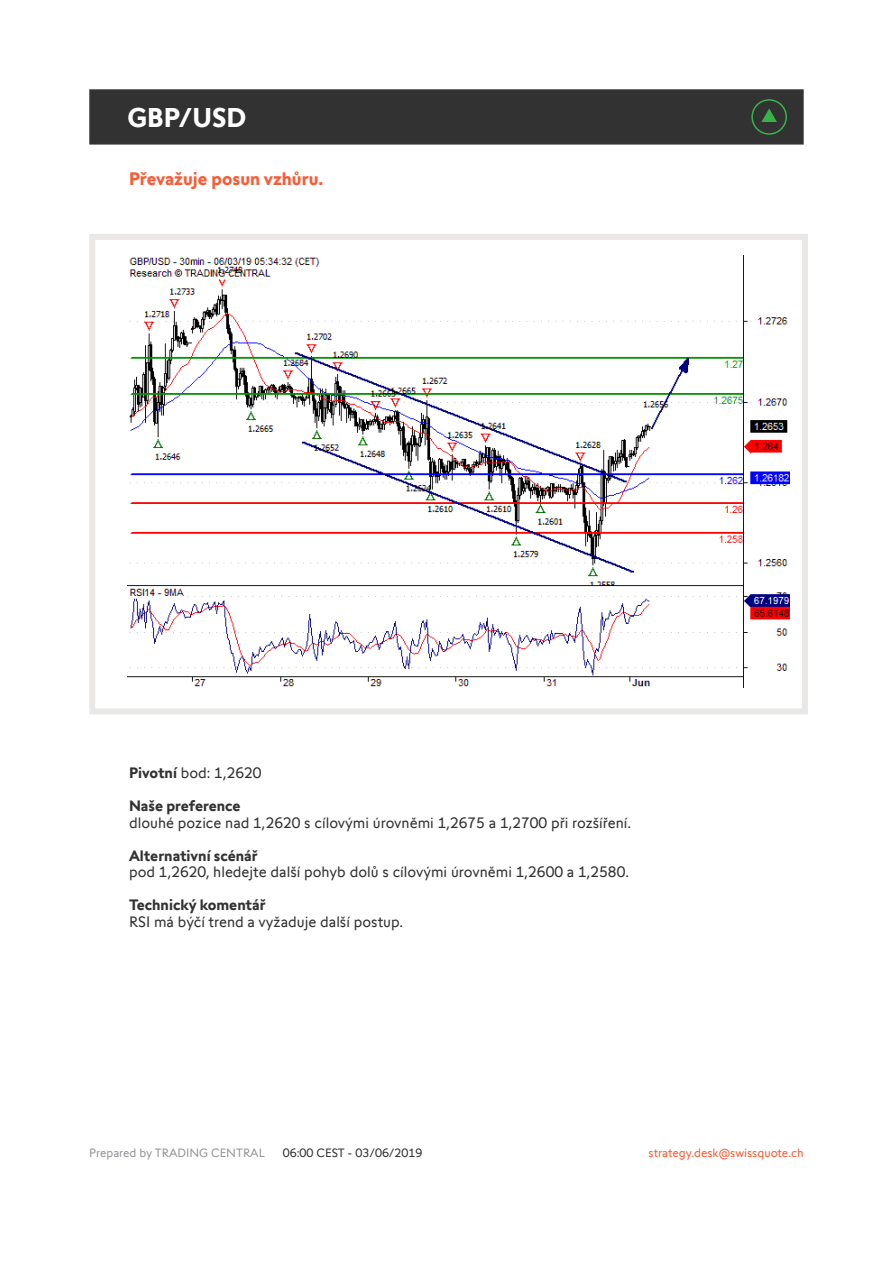
<style>
.page{position:relative;width:893px;height:1263px;background:#fff}
.page>*{position:absolute;margin:0;border:0;box-sizing:border-box;transform-origin:0 0}
.t1{font:700 27px "Swissquote CT";color:#fff}
.t2{font:700 18px "Swissquote CT";color:#fa5b35}
.t3{font:15px "Swissquote CT";color:#323232}
.t4{font:700 15px "Swissquote CT";color:#323232}
.t5{font:12px "Swissquote CT";color:#fa5b35}
.t6{font:12px "Swissquote CT";color:#939598}
.t7{font:12px "Swissquote CT";color:#323232}
.s1{font-weight:700}
</style>
<div class="page">
<div style="left:89px;top:234px;width:719px;height:480px;border:6px solid #e9e8e7"></div>
<div style="left:89px;top:89px;width:715px;height:56px;background:#323232;border:2px solid #323232"></div>
<img style="left:128px;top:255px;width:661px;height:432px">
<svg style="left:751px;top:99px;width:36px;height:36px"></svg>
<h1 class="t1" style="left:128px;top:101px;width:120px">GBP/USD</h1>
<p class="t2" style="left:129px;top:168px;width:196px">Převažuje posun vzhůru.</p>
<p class="t3" style="left:129px;top:764px;width:134px"><span class="s1">Pivotní</span> bod: 1,2620</p>
<p class="t4" style="left:129px;top:797px;width:113px">Naše preference</p>
<p class="t3" style="left:129px;top:814px;width:503px">dlouhé pozice nad 1,2620 s cílovými úrovněmi 1,2675 a 1,2700 při rozšíření.</p>
<p class="t4" style="left:129px;top:846px;width:130px">Alternativní scénář</p>
<p class="t3" style="left:129px;top:863px;width:501px">pod 1,2620, hledejte další pohyb dolů s cílovými úrovněmi 1,2600 a 1,2580.</p>
<p class="t4" style="left:129px;top:896px;width:138px">Technický komentář</p>
<p class="t3" style="left:129px;top:913px;width:276px">RSI má býčí trend a vyžaduje další postup.</p>
<p class="t6" style="left:89px;top:1145px;width:177px">Prepared by TRADING CENTRAL</p>
<p class="t7" style="left:283px;top:1145px;width:141px">06:00 CEST - 03/06/2019</p>
<p class="t5" style="left:649px;top:1145px;width:157px">strategy.desk@swissquote.ch</p>
</div>
